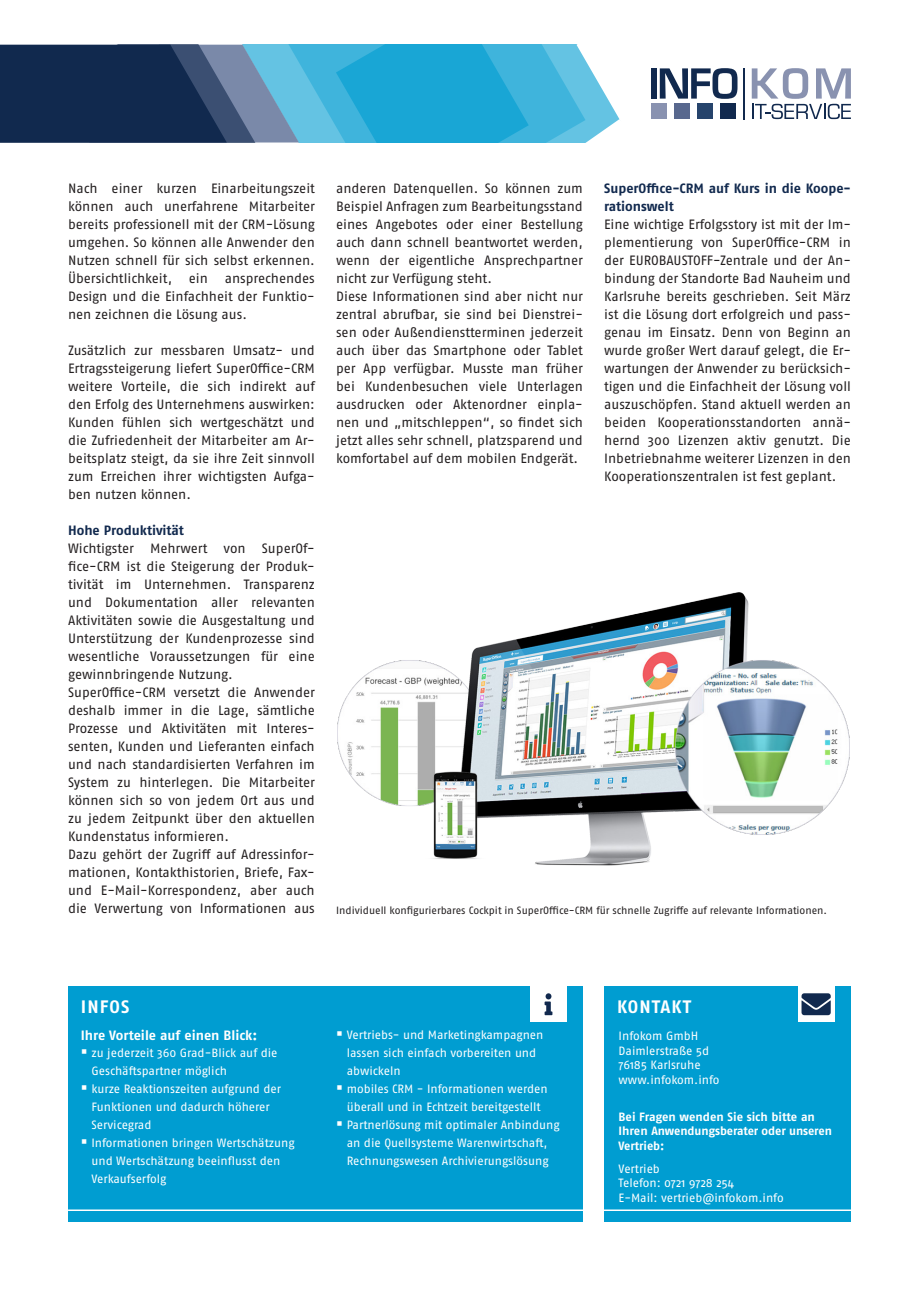
<style>
.page{position:relative;width:919px;height:1289px;background:#fff}
.page>*{position:absolute;margin:0;border:0;box-sizing:border-box;transform-origin:0 0}
.t1{font:700 18px "Fago OT";letter-spacing:.06em;color:#fff}
.t2{font:13.5px/18px "Fago OT";letter-spacing:-.005em;color:#231f20;text-align:justify}
.t3{font:700 13.5px/18px "Fago OT";letter-spacing:-.005em;color:#11294e}
.t4{font:700 13.5px "Fago OT";color:#fff}
.t5{font:12px/18px "Fago OT";letter-spacing:-.005em;color:#fff}
.t6{font:700 12px/14.4px "Fago OT";letter-spacing:-.005em;color:#fff}
.t7{font:10.5px "Fago OT";letter-spacing:-.005em;color:#231f20}
</style>
<div class="page">
<svg style="left:0;top:45px;width:851px;height:98px"></svg>
<div style="left:604px;top:985px;width:246px;height:236px;background:#009dd1"></div>
<div style="left:68px;top:985px;width:515px;height:236px;background:#009dd1"></div>
<div style="left:797px;top:984px;width:37px;height:37px;background:#fff"></div>
<div style="left:530px;top:984px;width:37px;height:37px;background:#fff"></div>
<hr style="left:68px;top:1209px;width:791px;height:1px;background:#fff">
<svg style="left:801px;top:993px;width:29px;height:22px"></svg>
<svg style="left:544px;top:993px;width:8px;height:22px"></svg>
<img style="left:337px;top:592px;width:513px;height:274px">
<p class="t2" style="left:68px;top:179px;width:248px">Nach einer kurzen Einarbeitungszeit können auch unerfahrene Mitarbeiter bereits professionell mit der CRM-Lösung umgehen. So können alle Anwender den Nutzen schnell für sich selbst erkennen.<br>Übersichtlichkeit, ein ansprechendes Design und die Einfachheit der Funktio&shy;nen zeichnen die Lösung aus.</p>
<p class="t2" style="left:68px;top:341px;width:248px">Zusätzlich zur messbaren Umsatz- und Ertragssteigerung liefert SuperOffice-CRM weitere Vorteile, die sich indirekt auf den Erfolg des Unternehmens auswirken:<br>Kunden fühlen sich wertgeschätzt und die Zufriedenheit der Mitarbeiter am Ar&shy;beitsplatz steigt, da sie ihre Zeit sinnvoll zum Erreichen ihrer wichtigsten Aufga&shy;ben nutzen können.</p>
<p class="t3" style="left:68px;top:521px;width:117px">Hohe Produktivität</p>
<p class="t2" style="left:68px;top:539px;width:248px;text-align:left">Wichtigster Mehrwert von SuperOf&shy;fice-CRM ist die Steigerung der Produk&shy;tivität im Unternehmen. Transparenz und Dokumentation aller relevanten Aktivitäten sowie die Ausgestaltung und Unterstützung der Kundenprozesse sind wesentliche Voraussetzungen für eine gewinnbringende Nutzung.<br>SuperOffice-CRM versetzt die Anwender deshalb immer in die Lage, sämtliche Prozesse und Aktivitäten mit Interes&shy;senten, Kunden und Lieferanten einfach und nach standardisierten Verfahren im System zu hinterlegen. Die Mitarbeiter können sich so von jedem Ort aus und zu jedem Zeitpunkt über den aktuellen Kundenstatus informieren.<br>Dazu gehört der Zugriff auf Adressinfor&shy;mationen, Kontakthistorien, Briefe, Fax&shy;und E-Mail-Korrespondenz, aber auch die Verwertung von Informationen aus</p>
<p class="t2" style="left:336px;top:179px;width:248px;text-align:left">anderen Datenquellen. So können zum Beispiel Anfragen zum Bearbeitungsstand eines Angebotes oder einer Bestellung auch dann schnell beantwortet werden, wenn der eigentliche Ansprechpartner nicht zur Verfügung steht.<br>Diese Informationen sind aber nicht nur zentral abrufbar, sie sind bei Dienstrei&shy;sen oder Außendienstterminen jederzeit auch über das Smartphone oder Tablet per App verfügbar. Musste man früher bei Kundenbesuchen viele Unterlagen ausdrucken oder Aktenordner einpla&shy;nen und „mitschleppen“, so findet sich jetzt alles sehr schnell, platzsparend und komfortabel auf dem mobilen Endgerät.</p>
<p class="t3" style="left:604px;top:179px;width:248px">SuperOffice-CRM auf Kurs in die Koope&shy;rationswelt</p>
<p class="t2" style="left:604px;top:215px;width:248px">Eine wichtige Erfolgsstory ist mit der Im&shy;plementierung von SuperOffice-CRM in der EUROBAUSTOFF-Zentrale und der An&shy;bindung der Standorte Bad Nauheim und Karlsruhe bereits geschrieben. Seit März ist die Lösung dort erfolgreich und pass&shy;genau im Einsatz. Denn von Beginn an wurde großer Wert darauf gelegt, die Er&shy;wartungen der Anwender zu berücksich&shy;tigen und die Einfachheit der Lösung voll auszuschöpfen. Stand aktuell werden an beiden Kooperationsstandorten annä&shy;hernd 300 Lizenzen aktiv genutzt. Die Inbetriebnahme weiterer Lizenzen in den Kooperationszentralen ist fest geplant.</p>
<p class="t7" style="left:336px;top:904px;width:492px">Individuell konfigurierbares Cockpit in SuperOffice-CRM für schnelle Zugriffe auf relevante Informationen.</p>
<h1 class="t1" style="left:81px;top:995px;width:50px">INFOS</h1>
<h1 class="t1" style="left:617px;top:995px;width:75px">KONTAKT</h1>
<p class="t4" style="left:81px;top:1027px;width:178px">Ihre Vorteile auf einen Blick:</p>
<p class="t5" style="left:91px;top:1044px;width:205px">zu jederzeit 360 Grad-Blick auf die<br>Geschäftspartner möglich<br>kurze Reaktionszeiten aufgrund der<br>Funktionen und dadurch höherer<br>Servicegrad<br>Informationen bringen Wertschätzung und Wertschätzung beeinflusst den<br>Verkaufserfolg</p>
<p class="t5" style="left:347px;top:1026px;width:214px">Vertriebs- und Marketingkampagnen lassen sich einfach vorbereiten und abwickeln<br>mobiles CRM - Informationen werden überall und in Echtzeit bereitgestellt Partnerlösung mit optimaler Anbindung an die Quellsysteme Warenwirtschaft, Rechnungswesen Archivierungslösung</p>
<p class="t5" style="left:618px;top:1029px;width:102px;line-height:14.4px">Infokom GmbH<br>Daimlerstraße 5d<br>76185 Karlsruhe www.infokom.info</p>
<p class="t6" style="left:618px;top:1109px;width:215px">Bei Fragen wenden Sie sich bitte an<br>Ihren Anwendungsberater oder unseren<br>Vertrieb:</p>
<p class="t5" style="left:618px;top:1161px;width:166px;line-height:14.4px">Vertrieb<br>Telefon: 0721 9728 254<br>E-Mail: vertrieb@infokom.info</p>
</div>
